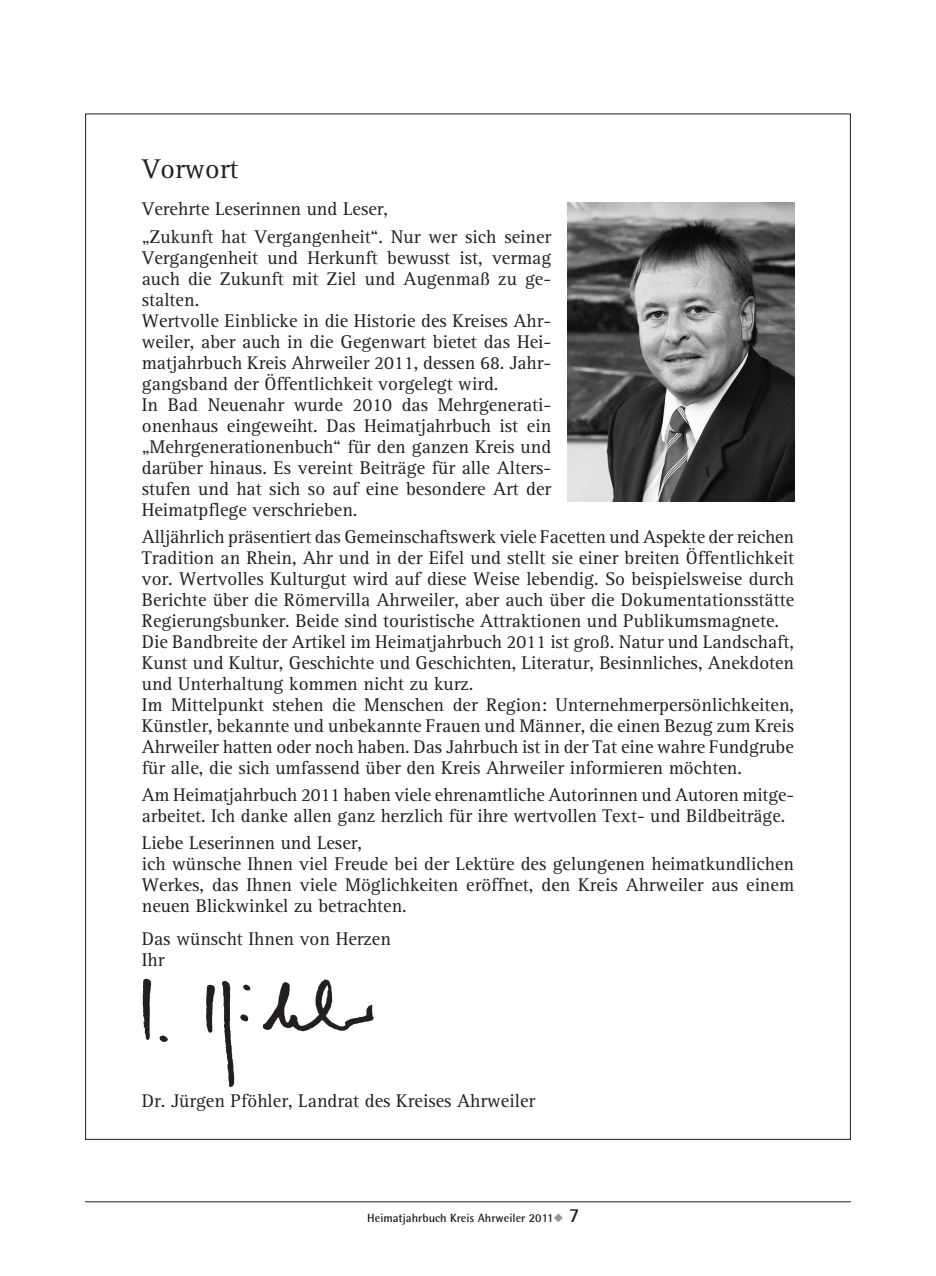
<style>
.page{position:relative;width:936px;height:1276px;background:#fff}
.page>*{position:absolute;margin:0;border:0;box-sizing:border-box;transform-origin:0 0}
.t1{font:28px "AT Rotis Serif";color:#231f20}
.t2{font:19px/21px "AT Rotis Serif";color:#231f20}
.t3{font:700 12px "Rotis Semi Sans";color:#231f20}
.s1{color:#939598}
.s2{font-family:"Rotis Sans Serif";font-size:20px}
</style>
<div class="page">
<hr style="left:85px;top:1201px;width:765px;height:1px;background:#231f20">
<div style="left:85px;top:113px;width:765px;height:1027px;background:#fff;border:1px solid #231f20"></div>
<img style="left:567px;top:203px;width:227px;height:298px">
<img style="left:142px;top:978px;width:232px;height:110px">
<h1 class="t1" style="left:142px;top:153px;width:98px">Vorwort</h1>
<p class="t2" style="left:142px;top:196px;width:411px;line-height:27px">Verehrte Leserinnen und Leser,<br>„Zukunft hat Vergangenheit“. Nur wer sich seiner</p>
<p class="t2" style="left:142px;top:247px;width:411px">Vergangenheit und Herkunft bewusst ist, vermag auch die Zukunft mit Ziel und Augenmaß zu ge&shy;stalten.<br>Wertvolle Einblicke in die Historie des Kreises Ahr&shy;weiler, aber auch in die Gegenwart bietet das Hei&shy;matjahrbuch Kreis Ahrweiler 2011, dessen 68. Jahr&shy;gangsband der Öffentlichkeit vorgelegt wird.<br>In Bad Neuenahr wurde 2010 das Mehrgenerati&shy;onenhaus eingeweiht. Das Heimatjahrbuch ist ein „Mehrgenerationenbuch“ für den ganzen Kreis und darüber hinaus. Es vereint Beiträge für alle Alters&shy;stufen und hat sich so auf eine besondere Art der Heimatpflege verschrieben.</p>
<p class="t2" style="left:142px;top:526px;width:654px">Alljährlich präsentiert das Gemeinschaftswerk viele Facetten und Aspekte der reichen Tradition an Rhein, Ahr und in der Eifel und stellt sie einer breiten Öffentlichkeit vor. Wertvolles Kulturgut wird auf diese Weise lebendig. So beispielsweise durch Berichte über die Römervilla Ahrweiler, aber auch über die Dokumentationsstätte Regierungsbunker. Beide sind touristische Attraktionen und Publikumsmagnete.<br>Die Bandbreite der Artikel im Heimatjahrbuch 2011 ist groß. Natur und Landschaft, Kunst und Kultur, Geschichte und Geschichten, Literatur, Besinnliches, Anekdoten und Unterhaltung kommen nicht zu kurz.<br>Im Mittelpunkt stehen die Menschen der Region: Unternehmerpersönlichkeiten, Künstler, bekannte und unbekannte Frauen und Männer, die einen Bezug zum Kreis Ahrweiler hatten oder noch haben. Das Jahrbuch ist in der Tat eine wahre Fundgrube für alle, die sich umfassend über den Kreis Ahrweiler informieren möchten.</p>
<p class="t2" style="left:142px;top:784px;width:653px">Am Heimatjahrbuch 2011 haben viele ehrenamtliche Autorinnen und Autoren mitge&shy;arbeitet. Ich danke allen ganz herzlich für ihre wertvollen Text- und Bildbeiträge.</p>
<p class="t2" style="left:142px;top:832px;width:653px">Liebe Leserinnen und Leser,<br>ich wünsche Ihnen viel Freude bei der Lektüre des gelungenen heimatkundlichen Werkes, das Ihnen viele Möglichkeiten eröffnet, den Kreis Ahrweiler aus einem neuen Blickwinkel zu betrachten.</p>
<p class="t2" style="left:142px;top:928px;width:251px">Das wünscht Ihnen von Herzen<br>Ihr</p>
<p class="t2" style="left:142px;top:1090px;width:395px">Dr. Jürgen Pföhler, Landrat des Kreises Ahrweiler</p>
<p class="t3" style="left:367px;top:1210px;width:214px">Heimatjahrbuch Kreis Ahrweiler 2011<span class="s1">◆</span> <span class="s2">7</span></p>
</div>
